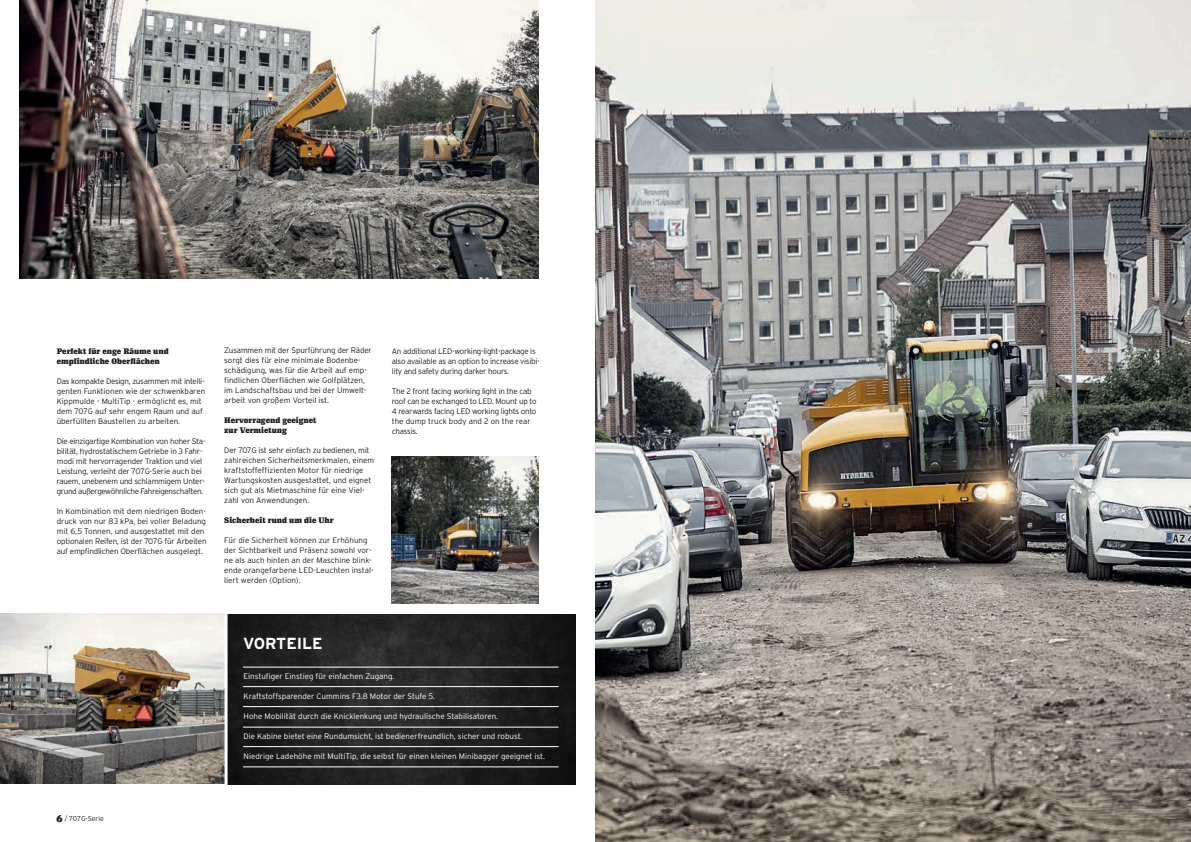
<style>
.page{position:relative;width:1191px;height:842px;background:#fff}
.page>*{position:absolute;margin:0;border:0;box-sizing:border-box;transform-origin:0 0}
.t1{font:700 16px "Interstate";color:#fff}
.t2{font:300 8px/10px "Interstate";letter-spacing:-.01em;color:#231f20}
.t3{font:300 8px/10px "Interstate";letter-spacing:-.03em;color:#231f20}
.t4{font:300 8px "Interstate";color:#fff}
.t5{font:8px/10px "Impacto";color:#231f20}
.t6{font:300 7px "Interstate";color:#231f20}
.s1{font-family:"Impacto";font-weight:400;font-size:10px}
</style>
<div class="page">
<img style="left:392px;top:456px;width:147px;height:147px">
<img style="left:0;top:613px;width:575px;height:171px">
<hr style="left:243px;top:667px;width:315px;height:1px;background:#fff">
<hr style="left:243px;top:686px;width:315px;height:1px;background:#fff">
<hr style="left:243px;top:706px;width:315px;height:1px;background:#fff">
<hr style="left:243px;top:727px;width:315px;height:1px;background:#fff">
<hr style="left:243px;top:746px;width:315px;height:1px;background:#fff">
<hr style="left:243px;top:767px;width:315px;height:1px;background:#fff">
<img style="left:20px;top:0;width:519px;height:279px">
<img style="left:595px;top:0;width:596px;height:842px">
<hr style="left:224px;top:605px;width:3px;height:193px;background:#fff">
<p class="t5" style="left:57px;top:346px;width:113px">Perfekt für enge Räume und empfindliche Oberflächen</p>
<p class="t2" style="left:57px;top:376px;width:150px">Das kompakte Design, zusammen mit intelli&shy;genten Funktionen wie der schwenkbaren Kippmulde - MultiTip - ermöglicht es, mit dem 707G auf sehr engem Raum und auf überfüllten Baustellen zu arbeiten.</p>
<p class="t3" style="left:57px;top:436px;width:150px">Die einzigartige Kombination von hoher Sta&shy;bilität, hydrostatischem Getriebe in 3 Fahr&shy;modi mit hervorragender Traktion und viel Leistung, verleiht der 707G-Serie auch bei rauem, unebenem und schlammigem Unter&shy;grund außergewöhnliche Fahreigenschaften.</p>
<p class="t2" style="left:57px;top:506px;width:151px">In Kombination mit dem niedrigen Boden&shy;druck von nur 83 kPa, bei voller Beladung mit 6,5 Tonnen, und ausgestattet mit den optionalen Reifen, ist der 707G für Arbeiten auf empfindlichen Oberflächen ausgelegt.</p>
<p class="t2" style="left:224px;top:345px;width:149px">Zusammen mit der Spurführung der Räder sorgt dies für eine minimale Bodenbe&shy;schädigung, was für die Arbeit auf emp&shy;findlichen Oberflächen wie Golfplätzen, im Landschaftsbau und bei der Umwelt&shy;arbeit von großem Vorteil ist.</p>
<p class="t5" style="left:224px;top:416px;width:94px">Hervorragend geeignet zur Vermietung</p>
<p class="t2" style="left:224px;top:445px;width:151px">Der 707G ist sehr einfach zu bedienen, mit zahlreichen Sicherheitsmerkmalen, einem kraftstoffeffizienten Motor für niedrige Wartungskosten ausgestattet, und eignet sich gut als Mietmaschine für eine Viel&shy;zahl von Anwendungen.</p>
<p class="t5" style="left:224px;top:516px;width:111px">Sicherheit rund um die Uhr</p>
<p class="t2" style="left:224px;top:535px;width:151px">Für die Sicherheit können zur Erhöhung der Sichtbarkeit und Präsenz sowohl vor&shy;ne als auch hinten an der Maschine blink&shy;ende orangefarbene LED-Leuchten instal&shy;liert werden (Option).</p>
<p class="t3" style="left:392px;top:346px;width:149px">An additional LED-working-light-package is also available as an option to increase visibi&shy;lity and safety during darker hours.</p>
<p class="t3" style="left:392px;top:386px;width:146px">The 2 front facing working light in the cab roof can be exchanged to LED. Mount up to 4 rearwards facing LED working lights onto the dump truck body and 2 on the rear chassis.</p>
<h1 class="t1" style="left:243px;top:634px;width:81px">VORTEILE</h1>
<p class="t4" style="left:243px;top:671px;width:152px">Einstufiger Einstieg für einfachen Zugang.</p>
<p class="t4" style="left:243px;top:691px;width:193px">Kraftstoffsparender Cummins F3.8 Motor der Stufe 5.</p>
<p class="t4" style="left:243px;top:712px;width:256px">Hohe Mobilität durch die Knicklenkung und hydraulische Stabilisatoren.</p>
<p class="t4" style="left:243px;top:732px;width:280px">Die Kabine bietet eine Rundumsicht, ist bedienerfreundlich, sicher und robust.</p>
<p class="t4" style="left:243px;top:752px;width:303px">Niedrige Ladehöhe mit MultiTip, die selbst für einen kleinen Minibagger geeignet ist.</p>
<p class="t6" style="left:56px;top:815px;width:49px"><span class="s1">6</span> / 707G-Serie</p>
</div>
